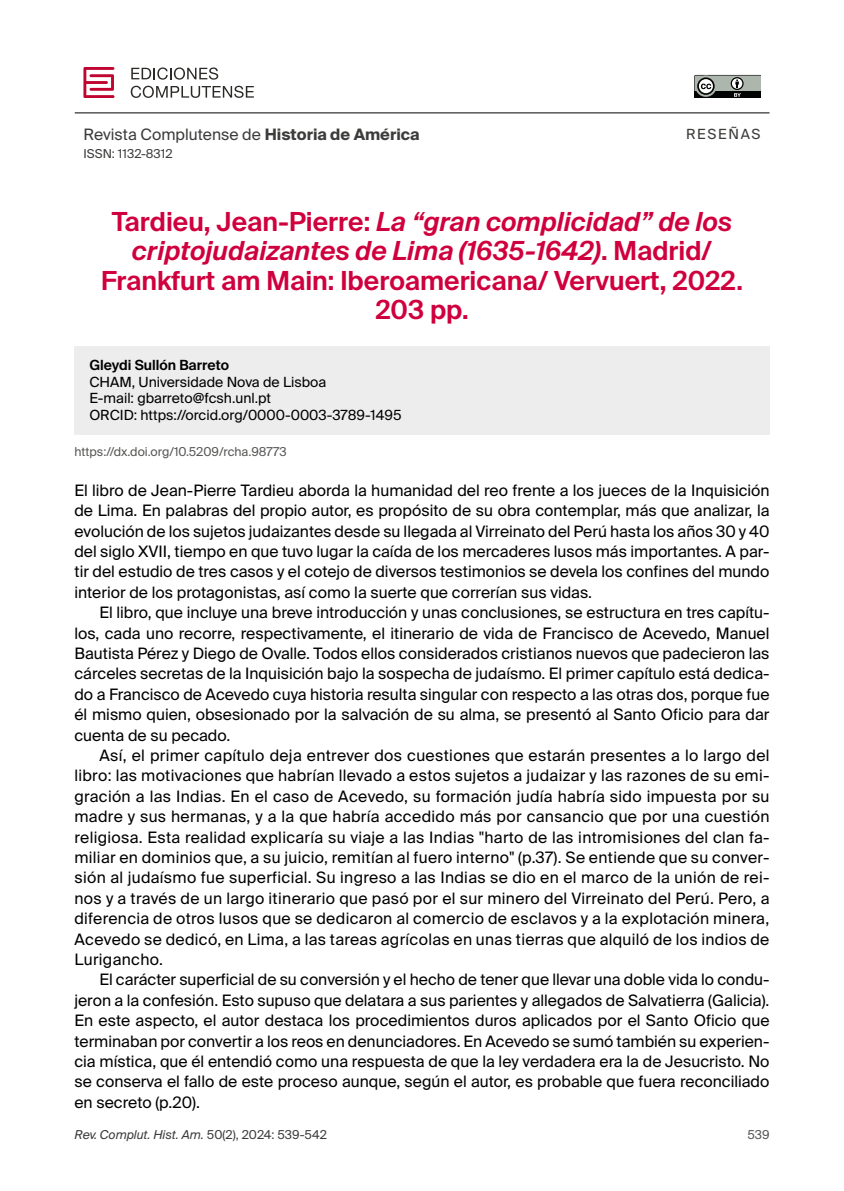
<style>
.page{position:relative;width:844px;height:1191px;background:#fff}
.page>*{position:absolute;margin:0;border:0;box-sizing:border-box;transform-origin:0 0}
.Título_original_ES{font:600 26.25px/29.2px "Suisse Intl";color:#cf003d;text-align:center}
.Texto_General{font:15.75px/20.5px "Suisse Intl";color:#000;text-align:justify}
.Texto_General_1º{font:15.75px/20.5px "Suisse Intl";color:#000;text-align:justify}
.t1{font:15.75px "Suisse Intl";color:#3c3c3b}
.Cargo{font:14px "Suisse Intl";color:#000}
.Autor{font:600 14px "Suisse Intl";color:#000}
.t2{font:14px "Suisse Intl";letter-spacing:.12em;color:#3c3c3b}
.t3{font:italic 12.25px "Suisse Intl";color:#3c3c3b}
.Fechas{font:12.25px "Suisse Intl";color:#575756}
.t4{font:12.25px "Suisse Intl";color:#3c3c3b}
.t5{font:12.25px "Suisse Intl";color:#555454}
.s1{font-weight:700}
.s2{font-style:italic}
.s3{font-style:normal}
</style>
<div class="page">
<hr style="left:75px;top:112px;width:694px;height:1px;background:#000">
<svg style="left:694px;top:75px;width:66px;height:23px;background:#757975"></svg>
<svg style="left:83px;top:67px;width:31px;height:31px"></svg>
<svg style="left:131px;top:67px;width:87px;height:13px"></svg>
<svg style="left:131px;top:86px;width:123px;height:12px"></svg>
<div style="left:74px;top:347px;width:695px;height:88px;background:#ededed"></div>
<p class="t1" style="left:83px;top:125px;width:337px">Revista Complutense de <span class="s1">Historia de América</span></p>
<p class="t4" style="left:83px;top:146px;width:90px">ISSN: 1132-8312</p>
<p class="t2" style="left:686px;top:126px;width:76px">RESEÑAS</p>
<p class="Título_original_ES" style="left:101px;top:207px;width:643px">Tardieu, Jean-Pierre: <span class="s2">La “gran complicidad” de los criptojudaizantes de Lima (1635-1642)</span>. Madrid/ Frankfurt am Main: Iberoamericana/ Vervuert, 2022.<br>203 pp.</p>
<p class="Autor" style="left:89px;top:357px;width:141px">Gleydi Sullón Barreto</p>
<p class="Cargo" style="left:89px;top:373px;width:238px">CHAM, Universidade Nova de Lisboa</p>
<p class="Cargo" style="left:89px;top:390px;width:183px">E-mail: gbarreto@fcsh.unl.pt</p>
<p class="Cargo" style="left:89px;top:407px;width:313px">ORCID: https://orcid.org/0000-0003-3789-1495</p>
<p class="Fechas" style="left:74px;top:444px;width:214px">https://dx.doi.org/10.5209/rcha.98773</p>
<p class="Texto_General_1º" style="left:74px;top:480px;width:696px">El libro de Jean-Pierre Tardieu aborda la humanidad del reo frente a los jueces de la Inquisición de Lima. En palabras del propio autor, es propósito de su obra contemplar, más que analizar, la evolución de los sujetos judaizantes desde su llegada al Virreinato del Perú hasta los años 30 y 40 del siglo XVII, tiempo en que tuvo lugar la caída de los mercaderes lusos más importantes. A par&shy;tir del estudio de tres casos y el cotejo de diversos testimonios se devela los confines del mundo interior de los protagonistas, así como la suerte que correrían sus vidas.</p>
<p class="Texto_General" style="left:74px;top:602px;width:696px;text-indent:25px">El libro, que incluye una breve introducción y unas conclusiones, se estructura en tres capítu&shy;los, cada uno recorre, respectivamente, el itinerario de vida de Francisco de Acevedo, Manuel Bautista Pérez y Diego de Ovalle. Todos ellos considerados cristianos nuevos que padecieron las cárceles secretas de la Inquisición bajo la sospecha de judaísmo. El primer capítulo está dedica&shy;do a Francisco de Acevedo cuya historia resulta singular con respecto a las otras dos, porque fue él mismo quien, obsesionado por la salvación de su alma, se presentó al Santo Oficio para dar cuenta de su pecado.</p>
<p class="Texto_General" style="left:74px;top:745px;width:696px;text-indent:25px">Así, el primer capítulo deja entrever dos cuestiones que estarán presentes a lo largo del libro: las motivaciones que habrían llevado a estos sujetos a judaizar y las razones de su emi&shy;gración a las Indias. En el caso de Acevedo, su formación judía habría sido impuesta por su madre y sus hermanas, y a la que habría accedido más por cansancio que por una cuestión religiosa. Esta realidad explicaría su viaje a las Indias "harto de las intromisiones del clan fa&shy;miliar en dominios que, a su juicio, remitían al fuero interno" (p.37). Se entiende que su conver&shy;sión al judaísmo fue superficial. Su ingreso a las Indias se dio en el marco de la unión de rei&shy;nos y a través de un largo itinerario que pasó por el sur minero del Virreinato del Perú. Pero, a diferencia de otros lusos que se dedicaron al comercio de esclavos y a la explotación minera, Acevedo se dedicó, en Lima, a las tareas agrícolas en unas tierras que alquiló de los indios de Lurigancho.</p>
<p class="Texto_General" style="left:74px;top:969px;width:696px;text-indent:25px">El carácter superficial de su conversión y el hecho de tener que llevar una doble vida lo condu&shy;jeron a la confesión. Esto supuso que delatara a sus parientes y allegados de Salvatierra (Galicia).<br>En este aspecto, el autor destaca los procedimientos duros aplicados por el Santo Oficio que terminaban por convertir a los reos en denunciadores. En Acevedo se sumó también su experien&shy;cia mística, que él entendió como una respuesta de que la ley verdadera era la de Jesucristo. No se conserva el fallo de este proceso aunque, según el autor, es probable que fuera reconciliado en secreto (p.20).</p>
<p class="t3" style="left:74px;top:1127px;width:254px">Rev. Complut. Hist. Am. <span class="s3">50(2), 2024: 539-542</span></p>
<p class="t5" style="left:747px;top:1127px;width:24px">539</p>
</div>
